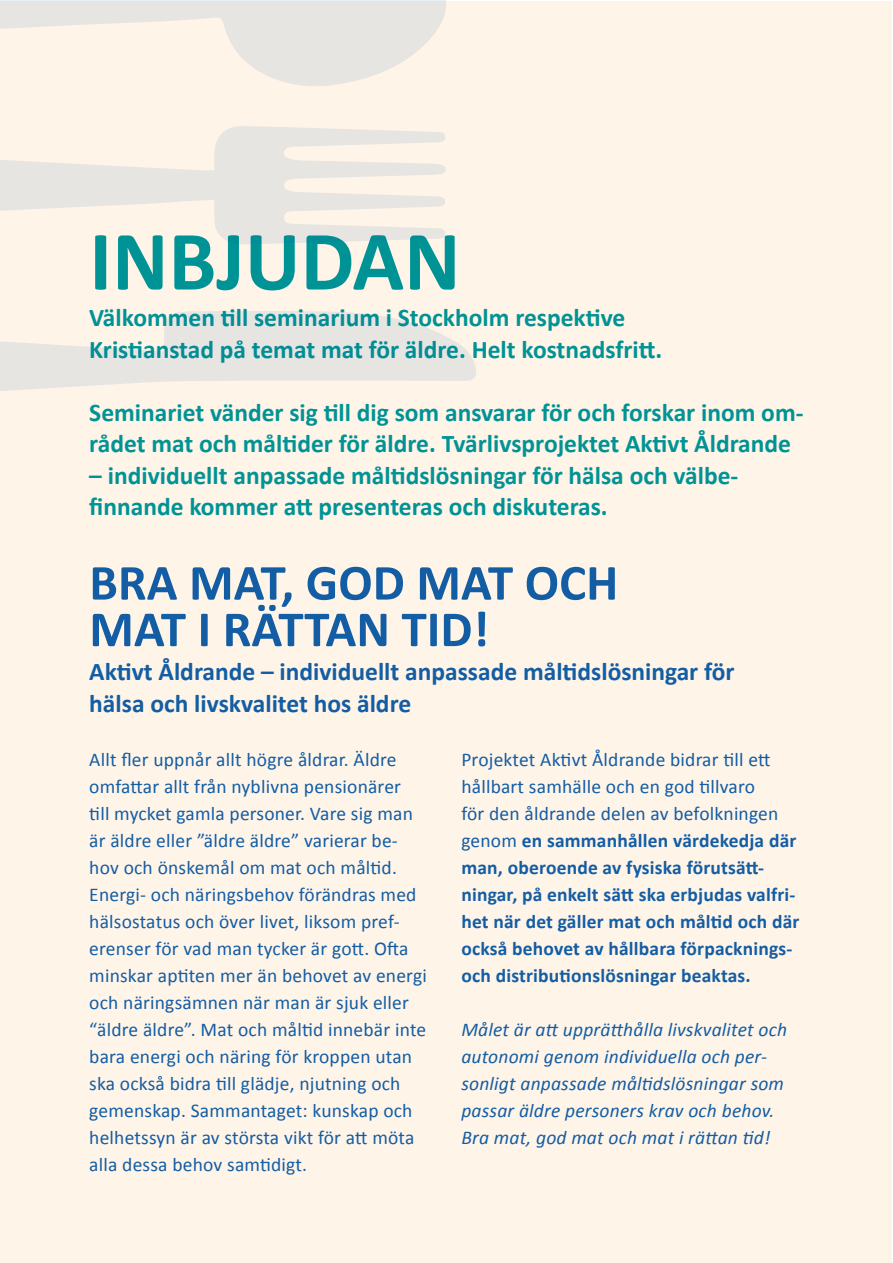
<style>
.page{position:relative;width:893px;height:1263px;background:#fff}
.page>*{position:absolute;margin:0;border:0;box-sizing:border-box;transform-origin:0 0}
.t1{font:700 85.5px "Calibri";color:#009395}
.t2{font:700 51px/46.5px "Calibri";color:#135da4}
.t3{font:700 25.5px/31.5px "Calibri";color:#009395}
.t4{font:700 25.5px/31.5px "Calibri";color:#135da4}
.t5{font:19.5px/27px "Calibri";letter-spacing:.01em;color:#135da4}
.t6{font:700 19.5px/27px "Calibri";letter-spacing:.01em;color:#135da4}
.t7{font:italic 19.5px/27px "Calibri";letter-spacing:.01em;color:#135da4}
.s1{font-weight:400}
</style>
<div class="page">
<div style="left:1px;top:1px;width:891px;height:1261px;background:#fff4e8"></div>
<svg style="left:0;top:0;width:446px;height:88px"></svg>
<svg style="left:0;top:126px;width:446px;height:119px"></svg>
<svg style="left:0;top:311px;width:476px;height:87px"></svg>
<h1 class="t1" style="left:89px;top:206px;width:373px">INBJUDAN</h1>
<h3 class="t3" style="left:89px;top:302px;width:574px">Välkommen till seminarium i Stockholm respektive<br>Kristianstad på temat mat för äldre. Helt kostnadsfritt.</h3>
<h3 class="t3" style="left:89px;top:397px;width:716px">Seminariet vänder sig till dig som ansvarar för och forskar inom om&shy;rådet mat och måltider för äldre. Tvärlivsprojektet Aktivt Åldrande</h3>
<h3 class="t3" style="left:89px;top:460px;width:651px">– individuellt anpassade måltidslösningar för hälsa och välbe&shy;finnande kommer att presenteras och diskuteras.</h3>
<h2 class="t2" style="left:89px;top:559px;width:530px">BRA MAT, GOD MAT OCH<br>MAT I RÄTTAN TID!</h2>
<h3 class="t4" style="left:89px;top:656px;width:647px">Aktivt Åldrande – individuellt anpassade måltidslösningar för hälsa och livskvalitet hos äldre</h3>
<p class="t5" style="left:89px;top:746px;width:339px">Allt fler uppnår allt högre åldrar. Äldre omfattar allt från nyblivna pensionärer<br>till mycket gamla personer. Vare sig man är äldre eller ”äldre äldre” varierar be&shy;hov och önskemål om mat och måltid.<br>Energi- och näringsbehov förändras med hälsostatus och över livet, liksom pref&shy;erenser för vad man tycker är gott. Ofta minskar aptiten mer än behovet av energi och näringsämnen när man är sjuk eller “äldre äldre”. Mat och måltid innebär inte bara energi och näring för kroppen utan ska också bidra till glädje, njutning och gemenskap. Sammantaget: kunskap och helhetssyn är av största vikt för att möta alla dessa behov samtidigt.</p>
<p class="t6" style="left:461px;top:746px;width:340px"><span class="s1">Projektet Aktivt Åldrande bidrar till ett hållbart samhälle och en god tillvaro<br>för den åldrande delen av befolkningen genom</span> en sammanhållen värdekedja där man, oberoende av fysiska förutsätt&shy;ningar, på enkelt sätt ska erbjudas valfri&shy;het när det gäller mat och måltid och där också behovet av hållbara förpacknings&shy;och distributionslösningar beaktas.</p>
<p class="t7" style="left:461px;top:1016px;width:327px">Målet är att upprätthålla livskvalitet och autonomi genom individuella och per&shy;sonligt anpassade måltidslösningar som passar äldre personers krav och behov.<br>Bra mat, god mat och mat i rättan tid!</p>
</div>
